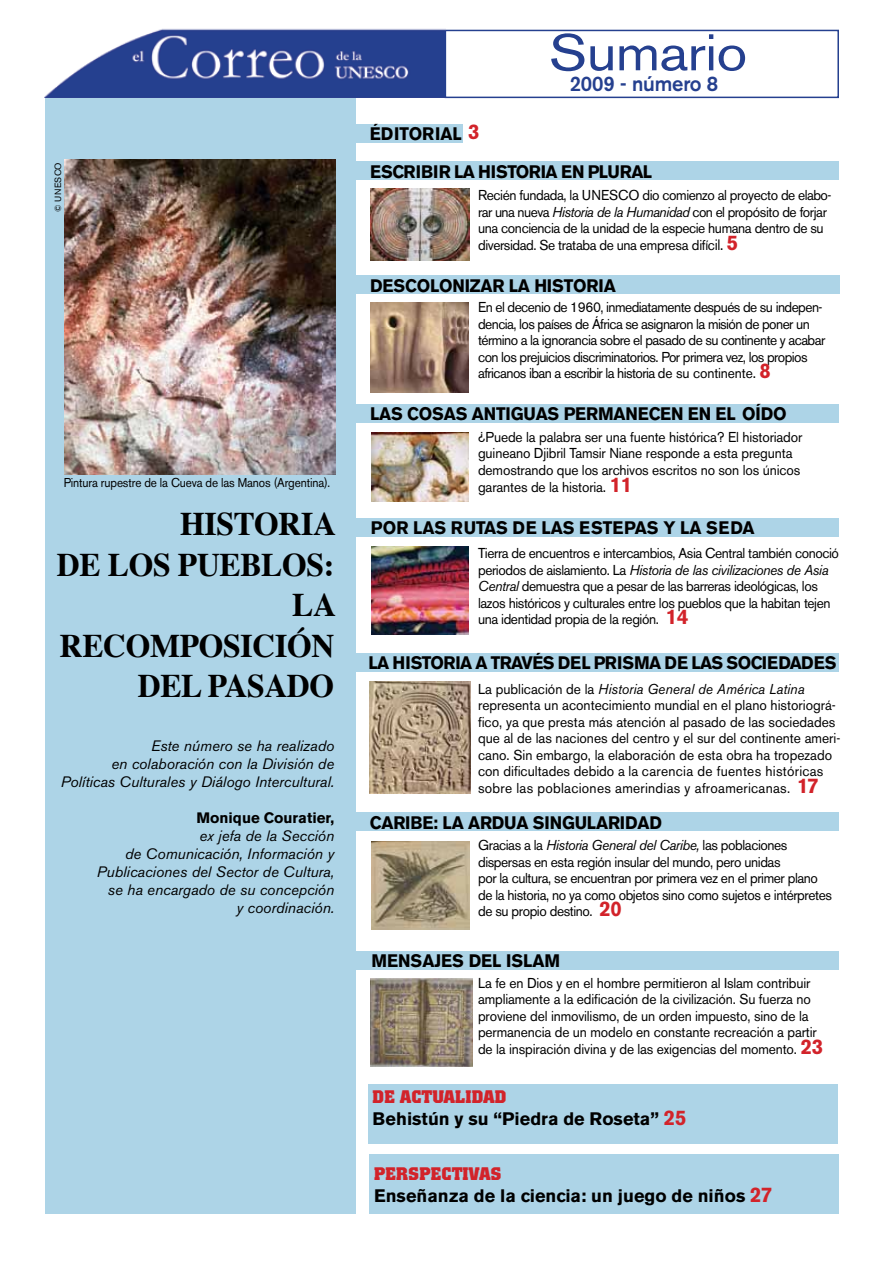
<style>
.page{position:relative;width:893px;height:1263px;background:#fff}
.page>*{position:absolute;margin:0;border:0;box-sizing:border-box;transform-origin:0 0}
.t1{font:51px "Akzidenz Grotesk BE";letter-spacing:-.01em;color:#25408f;scale:1.12 1}
.t2{font:700 33px/40.5px "Times";letter-spacing:-.01em;color:#000;text-align:right;scale:.96 1}
.t3{font:500 21px "Akzidenz Grotesk BE";letter-spacing:-.01em;color:#25408f;scale:.96 1}
.t4{font:700 21px "Akzidenz Grotesk BE";color:#d2232a;scale:.96 1}
.t5{font:700 18px "Akzidenz Grotesk BE";letter-spacing:.135em;color:#000;scale:.95 1}
.t6{font:700 18px "Akzidenz Grotesk BE";color:#000}
.t7{font:700 18px "Akzidenz Grotesk BE";letter-spacing:.115em;color:#000;scale:.95 1}
.t8{font:700 18px "Akzidenz Grotesk BE";letter-spacing:.025em;color:#000;scale:.95 1}
.t9{font:700 18px "Akzidenz Grotesk BE";letter-spacing:.125em;color:#000;scale:.95 1}
.t10{font:700 18px "Colossalis";color:#d2232a}
.t11{font:700 18px "Akzidenz Grotesk BE";letter-spacing:.155em;color:#000;scale:.95 1}
.t12{font:italic 15px/18px "Akzidenz Grotesk BE";color:#000;text-align:right}
.t13{font:700 15px "Akzidenz Grotesk BE";color:#000}
.t14{font:14.25px/16.5px "Akzidenz Grotesk BE";letter-spacing:-.02em;color:#000;scale:.96 1}
.t15{font:14.25px/16.5px "Akzidenz Grotesk BE";color:#000;scale:.96 1}
.t16{font:14.25px/16.5px "Akzidenz Grotesk BE";letter-spacing:-.04em;color:#000;scale:.96 1}
.t17{font:12.75px "Akzidenz Grotesk BE";letter-spacing:-.01em;color:#000;scale:.92 1}
.t18{font:9px "Akzidenz Grotesk BE";letter-spacing:.02em;color:#000}
.s1{font-style:italic}
.s2{font-size:15px}
.s3{font-weight:700;font-size:21px;color:#d2232a}
.s4{font-size:21px;color:#d2232a}
</style>
<div class="page">
<div style="left:45px;top:98px;width:311px;height:1115px;background:#add4e7"></div>
<div style="left:368px;top:1084px;width:469px;height:59px;background:#add4e7"></div>
<div style="left:370px;top:1154px;width:469px;height:60px;background:#add4e7"></div>
<div style="left:445px;top:30px;width:394px;height:68px;border:2px solid #25408f"></div>
<img style="left:64px;top:160px;width:271px;height:314px">
<img style="left:372px;top:432px;width:96px;height:69px">
<img style="left:371px;top:303px;width:97px;height:89px">
<img style="left:371px;top:188px;width:98px;height:72px">
<img style="left:372px;top:546px;width:96px;height:88px">
<img style="left:369px;top:681px;width:101px;height:112px">
<img style="left:372px;top:841px;width:97px;height:89px">
<img style="left:370px;top:978px;width:102px;height:88px">
<div style="left:354px;top:162px;width:485px;height:18px;background:#add4e7"></div>
<div style="left:354px;top:124px;width:109px;height:18px;background:#add4e7"></div>
<div style="left:354px;top:276px;width:486px;height:18px;background:#add4e7"></div>
<div style="left:350px;top:404px;width:489px;height:18px;background:#add4e7"></div>
<div style="left:351px;top:518px;width:488px;height:18px;background:#add4e7"></div>
<div style="left:353px;top:653px;width:486px;height:18px;background:#add4e7"></div>
<div style="left:349px;top:813px;width:490px;height:18px;background:#add4e7"></div>
<div style="left:354px;top:951px;width:485px;height:18px;background:#add4e7"></div>
<img style="left:44px;top:28px;width:402px;height:70px">
<p class="t18" style="left:53px;top:212px;width:51px;rotate:-90deg">© UNESCO</p>
<p class="t17" style="left:64px;top:475px;width:291px">Pintura rupestre de la Cueva de las Manos (Argentina).</p>
<h2 class="t2" style="left:57px;top:500px;width:292px">HISTORIA<br>DE LOS PUEBLOS:<br>LA<br>RECOMPOSICIÓN<br>DEL PASADO</h2>
<p class="t12" style="left:61px;top:737px;width:275px">Este número se ha realizado<br>en colaboración con la División de<br>Políticas Culturales y Diálogo Intercultural.</p>
<p class="t13" style="left:196px;top:809px;width:139px">MONIQUE COURATIER,</p>
<p class="t12" style="left:97px;top:827px;width:239px">ex jefa de la Sección<br>de Comunicación, Información y<br>Publicaciones del Sector de Cultura, se ha encargado de su concepción<br>y coordinación.</p>
<h1 class="t1" style="left:549px;top:22px;width:179px">Sumario</h1>
<p class="t8" style="left:370px;top:123px;width:98px">ÉDITOR IAL</p>
<h3 class="t4" style="left:468px;top:120px;width:13px">3</h3>
<h3 class="t3" style="left:570px;top:71px;width:156px">2009 - número 8</h3>
<p class="t5" style="left:370px;top:161px;width:298px">ESCRIBIR LA HISTORIA EN PLURAL</p>
<p class="t14" style="left:478px;top:187px;width:370px">Recién fundada, la UNESCO dio comienzo al proyecto de elabo&shy;rar una nueva <span class="s1">Historia de la Humanidad</span> con el propósito de forjar una conciencia de la unidad de la especie humana dentro de su diversidad. Se trataba de una empresa difíc<span class="s2">il.</span> <span class="s3">5</span></p>
<p class="t11" style="left:370px;top:275px;width:258px">DESCOLONIZAR LA HISTORIA</p>
<p class="t16" style="left:478px;top:299px;width:363px">En el decenio de 1960, inmediatamente después de su indepen&shy;dencia, los países de África se asignaron la misión de poner un término a la ignorancia sobre el pasado de su continente y acabar con los prejuicios discriminatorios. Por primera vez, los propios africanos iban a escribir la historia de su continente<span class="s2">.</span> <span class="s3">8</span></p>
<p class="t7" style="left:370px;top:403px;width:218px">LAS COSAS ANTIGUAS PERM</p>
<p class="t8" style="left:614px;top:403px;width:38px">ANECE</p>
<p class="t8" style="left:671px;top:403px;width:123px">N EN EL OÍDO</p>
<p class="t14" style="left:478px;top:429px;width:339px">¿Puede la palabra ser una fuente histórica? El historiador guineano Djibril Tamsir Niane responde a esta pregunta demostrando que los archivos escritos no son los únicos garantes de la historia<span class="s2">.</span> <span class="s3">11</span></p>
<p class="t9" style="left:371px;top:517px;width:403px">POR LAS R UTAS DE LAS ESTEPAS Y LA SEDA</p>
<p class="t14" style="left:478px;top:545px;width:377px">Tierra de encuentros e intercambios, Asia Central también conoció periodos de aislamiento. La <span class="s1">Historia de las civilizaciones de Asia Central</span> demuestra que a pesar de las barreras ideológicas, los lazos históricos y culturales entre los pueblos que la habitan tejen una identidad propia de la región. <span class="s3">14</span></p>
<p class="t5" style="left:369px;top:652px;width:491px">LA HISTOR IA A TRAVÉS DEL PR ISMA DE LAS SOCIEDADES</p>
<p class="t15" style="left:478px;top:680px;width:379px">La publicación de la <span class="s1">Historia General de América Latina </span>representa un acontecimiento mundial en el plano historiográ&shy;fico, ya que presta más atención al pasado de las sociedades que al de las naciones del centro y el sur del continente ameri&shy;cano. Sin embargo, la elaboración de esta obra ha tropezado con dificultades debido a la carencia de fuentes históricas sobre las poblaciones amerindias y afroamericanas. <span class="s3">17</span></p>
<p class="t7" style="left:370px;top:812px;width:309px">CARIBE: LA ARDUA SINGULARIDAD</p>
<p class="t14" style="left:478px;top:837px;width:370px">Gracias a la <span class="s1">Historia General del Caribe,</span> las poblaciones dispersas en esta región insular del mundo, pero unidas<br>por la cultura, se encuentran por primera vez en el primer plano de la historia, no ya como objetos sino como sujetos e intérpretes de su propio destino. <span class="s3">20</span></p>
<p class="t8" style="left:371px;top:950px;width:198px">MENSAJES DEL ISLAM</p>
<p class="t14" style="left:478px;top:974px;width:361px">La fe en Dios y en el hombre permitieron al Islam contribuir ampliamente a la edificación de la civilización. Su fuerza no proviene del inmovilismo, de un orden impuesto, sino de la permanencia de un modelo en constante recreación a partir de la inspiración divina y de las exigencias del momento. <span class="s3">23</span></p>
<p class="t10" style="left:372px;top:1086px;width:135px">DE ACTUALIDAD</p>
<p class="t6" style="left:372px;top:1108px;width:315px">BEHISTÚN Y SU “PIEDRA DE ROSETA” <span class="s4">25</span></p>
<p class="t10" style="left:374px;top:1163px;width:129px">PERSPECTIVAS</p>
<p class="t6" style="left:374px;top:1185px;width:400px">ENSEÑANZA DE LA CIENCIA: UN JUEGO DE NIÑOS <span class="s4">27</span></p>
</div>
